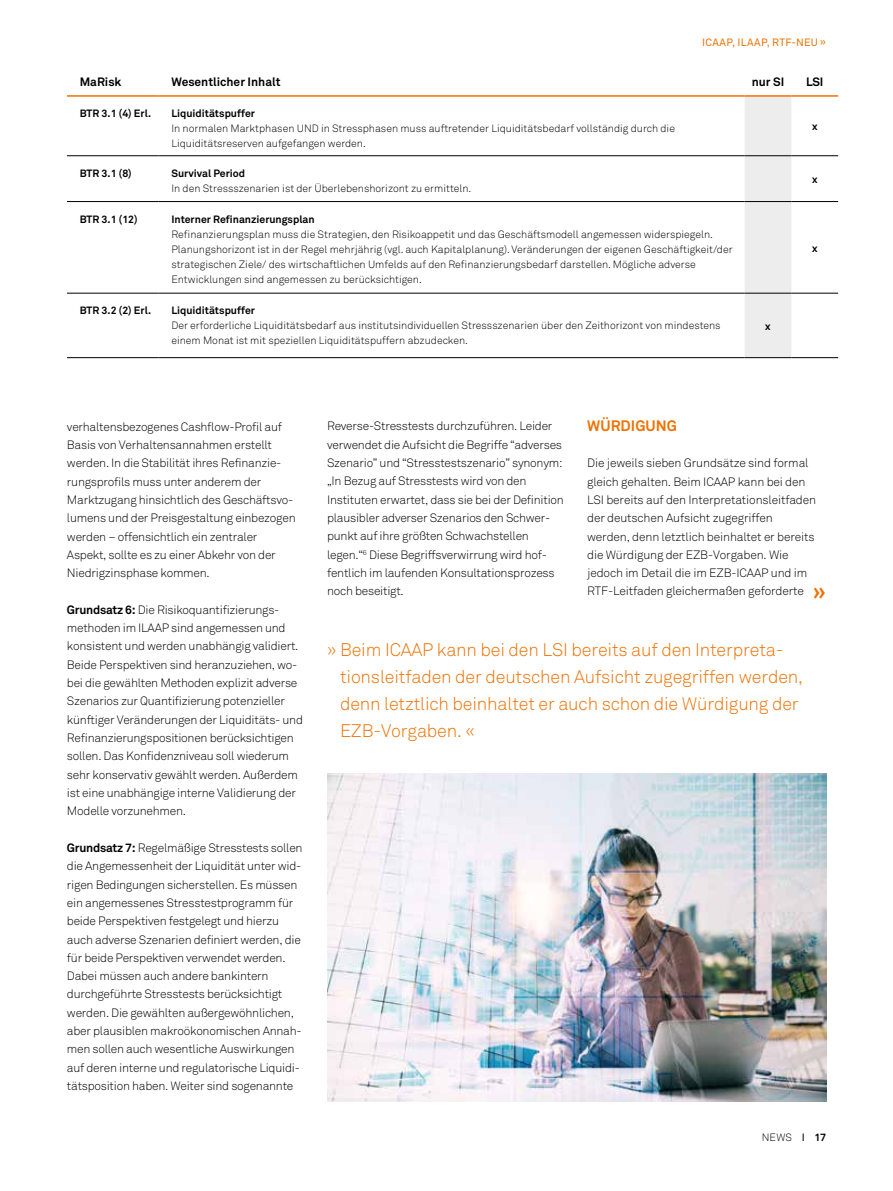
<style>
.page{position:relative;width:893px;height:1191px;background:#fff}
.page>*{position:absolute;margin:0;border:0;box-sizing:border-box;transform-origin:0 0}
.t1{font:700 22.5px "Akkurat Std";color:#ee7203}
.t2{font:300 18px/27px "Akkurat Std";letter-spacing:-.01em;color:#ee7203}
.t3{font:700 15px "Akkurat Std";color:#ee7203}
.t4{font:300 12px/18.3px "Akkurat Std";letter-spacing:-.02em;color:#000}
.t5{font:700 12px "Akkurat Std";color:#000}
.t6{font:300 10.5px/15px "Akkurat Std";color:#000}
.t7{font:700 10.5px "Akkurat Std";color:#000}
.t8{font:10.5px "Akkurat Std";letter-spacing:.02em;color:#ee7203}
.s1{font-weight:700}
.s2{font-weight:400}
</style>
<div class="page">
<div style="left:745px;top:97px;width:46px;height:260px;background:#ededed"></div>
<hr style="left:67px;top:155px;width:92px;height:1px;background:#000">
<hr style="left:159px;top:155px;width:586px;height:1px;background:#000">
<hr style="left:745px;top:155px;width:46px;height:1px;background:#000">
<hr style="left:791px;top:155px;width:47px;height:1px;background:#000">
<hr style="left:67px;top:201px;width:92px;height:1px;background:#000">
<hr style="left:159px;top:201px;width:586px;height:1px;background:#000">
<hr style="left:745px;top:201px;width:46px;height:1px;background:#000">
<hr style="left:791px;top:201px;width:47px;height:1px;background:#000">
<hr style="left:67px;top:293px;width:92px;height:1px;background:#000">
<hr style="left:159px;top:293px;width:586px;height:1px;background:#000">
<hr style="left:745px;top:293px;width:46px;height:1px;background:#000">
<hr style="left:791px;top:293px;width:47px;height:1px;background:#000">
<hr style="left:67px;top:357px;width:92px;height:1px;background:#000">
<hr style="left:159px;top:357px;width:586px;height:1px;background:#000">
<hr style="left:745px;top:357px;width:46px;height:1px;background:#000">
<hr style="left:791px;top:357px;width:47px;height:1px;background:#000">
<hr style="left:67px;top:95px;width:92px;height:2px;background:#ee7203">
<hr style="left:159px;top:95px;width:586px;height:2px;background:#ee7203">
<hr style="left:745px;top:95px;width:46px;height:2px;background:#ee7203">
<hr style="left:791px;top:95px;width:47px;height:2px;background:#ee7203">
<img style="left:327px;top:774px;width:499px;height:327px">
<p class="t8" style="left:702px;top:36px;width:125px">ICAAP, ILAAP, RTF-NEU »</p>
<p class="t5" style="left:80px;top:75px;width:43px">MaRisk</p>
<p class="t5" style="left:171px;top:75px;width:111px">Wesentlicher Inhalt</p>
<p class="t5" style="left:752px;top:75px;width:34px">nur SI</p>
<p class="t5" style="left:806px;top:75px;width:19px">LSI</p>
<p class="t7" style="left:80px;top:107px;width:73px">BTR 3.1 (4) Erl.</p>
<p class="t7" style="left:171px;top:107px;width:85px">Liquiditätspuffer</p>
<p class="t6" style="left:171px;top:121px;width:505px">In normalen Marktphasen UND in Stressphasen muss auftretender Liquiditätsbedarf vollständig durch die<br>Liquiditätsreserven aufgefangen werden.</p>
<p class="t7" style="left:812px;top:120px;width:7px">x</p>
<p class="t7" style="left:80px;top:167px;width:54px">BTR 3.1 (8)</p>
<p class="t7" style="left:171px;top:167px;width:75px">Survival Period</p>
<p class="t6" style="left:171px;top:181px;width:301px">In den Stressszenarien ist der Überlebenshorizont zu ermitteln.</p>
<p class="t7" style="left:812px;top:173px;width:7px">x</p>
<p class="t7" style="left:80px;top:212px;width:60px">BTR 3.1 (12)</p>
<p class="t7" style="left:171px;top:212px;width:145px">Interner Refinanzierungsplan</p>
<p class="t6" style="left:171px;top:226px;width:563px">Refinanzierungsplan muss die Strategien, den Risikoappetit und das Geschäftsmodell angemessen widerspiegeln.<br>Planungshorizont ist in der Regel mehrjährig (vgl. auch Kapitalplanung). Veränderungen der eigenen Geschäftigkeit/der strategischen Ziele/ des wirtschaftlichen Umfelds auf den Refinanzierungsbedarf darstellen. Mögliche adverse Entwicklungen sind angemessen zu berücksichtigen.</p>
<p class="t7" style="left:80px;top:304px;width:73px">BTR 3.2 (2) Erl.</p>
<p class="t7" style="left:171px;top:304px;width:85px">Liquiditätspuffer</p>
<p class="t6" style="left:171px;top:318px;width:551px">Der erforderliche Liquiditätsbedarf aus institutsindividuellen Stressszenarien über den Zeithorizont von mindestens einem Monat ist mit speziellen Liquiditätspuffern abzudecken.</p>
<p class="t7" style="left:765px;top:319px;width:7px">x</p>
<p class="t7" style="left:812px;top:241px;width:7px">x</p>
<p class="t4" style="left:67px;top:417px;width:230px">verhaltensbezogenes Cashflow-Profil auf Basis von Verhaltensannahmen erstellt werden. In die Stabilität ihres Refinanzie&shy;rungsprofils muss unter anderem der Marktzugang hinsichtlich des Geschäftsvo&shy;lumens und der Preisgestaltung einbezogen werden – offensichtlich ein zentraler Aspekt, sollte es zu einer Abkehr von der Niedrigzinsphase kommen.</p>
<p class="t4" style="left:67px;top:600px;width:238px"><span class="s1">Grundsatz 6:</span> Die Risikoquantifizierungs&shy;methoden im ILAAP sind angemessen und konsistent und werden unabhängig validiert.<br>Beide Perspektiven sind heranzuziehen, wo&shy;bei die gewählten Methoden explizit adverse Szenarios zur Quantifizierung potenzieller künftiger Veränderungen der Liquiditäts- und Refinanzierungspositionen berücksichtigen sollen. Das Konfidenzniveau soll wiederum sehr konservativ gewählt werden. Außerdem ist eine unabhängige interne Validierung der Modelle vorzunehmen.</p>
<p class="t4" style="left:67px;top:838px;width:237px"><span class="s1">Grundsatz 7:</span> Regelmäßige Stresstests sollen die Angemessenheit der Liquidität unter wid&shy;rigen Bedingungen sicherstellen. Es müssen ein angemessenes Stresstestprogramm für beide Perspektiven festgelegt und hierzu auch adverse Szenarien definiert werden, die für beide Perspektiven verwendet werden.<br>Dabei müssen auch andere bankintern durchgeführte Stresstests berücksichtigt werden. Die gewählten außergewöhnlichen, aber plausiblen makroökonomischen Annah&shy;men sollen auch wesentliche Auswirkungen auf deren interne und regulatorische Liquidi&shy;tätsposition haben. Weiter sind sogenannte</p>
<p class="t4" style="left:327px;top:417px;width:238px">Reverse-Stresstests durchzuführen. Leider verwendet die Aufsicht die Begriffe “adverses Szenario” und “Stresstestszenario” synonym: „In Bezug auf Stresstests wird von den Instituten erwartet, dass sie bei der Definition plausibler adverser Szenarios den Schwer&shy;punkt auf ihre größten Schwachstellen legen.“<sup>6</sup> Diese Begriffsverwirrung wird hof&shy;fentlich im laufenden Konsultationsprozess noch beseitigt.</p>
<p class="t3" style="left:587px;top:416px;width:91px">WÜRDIGUNG</p>
<p class="t4" style="left:587px;top:454px;width:230px">Die jeweils sieben Grundsätze sind formal gleich gehalten. Beim ICAAP kann bei den LSI bereits auf den Interpretationsleitfaden der deutschen Aufsicht zugegriffen werden, denn letztlich beinhaltet er bereits die Würdigung der EZB-Vorgaben. Wie jedoch im Detail die im EZB-ICAAP und im RTF-Leitfaden gleichermaßen geforderte</p>
<h1 class="t1" style="left:813px;top:579px;width:15px">»</h1>
<h2 class="t2" style="left:340px;top:636px;width:465px;text-indent:-13px">» Beim ICAAP kann bei den LSI bereits auf den Interpreta&shy;tionsleitfaden der deutschen Aufsicht zugegriffen werden, denn letztlich beinhaltet er auch schon die Würdigung der EZB-Vorgaben. «</h2>
<p class="t6" style="left:762px;top:1130px;width:66px">NEWS <span class="s2">I</span> <span class="s1">17</span></p>
</div>
